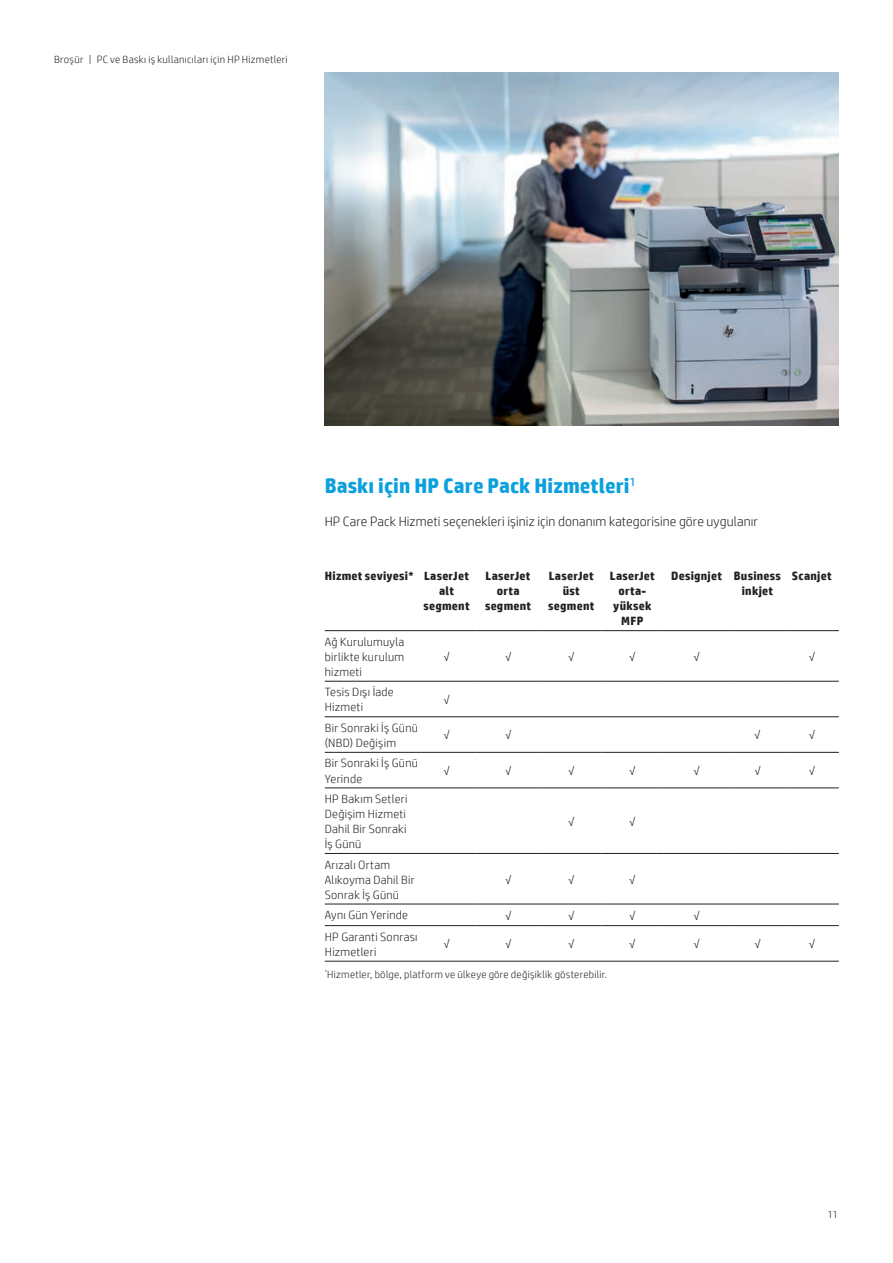
<style>
.page{position:relative;width:893px;height:1263px;background:#fff}
.page>*{position:absolute;margin:0;border:0;box-sizing:border-box;transform-origin:0 0}
.t1{font:700 21px "HP Simplified";letter-spacing:.005em;color:#0ca0dd}
.t2{font:300 13.5px "HP Simplified";letter-spacing:.005em;color:#231f20}
.t3{font:300 12px/15px "HP Simplified";letter-spacing:.02em;color:#231f20}
.t4{font:700 12px/15px "HP Simplified";letter-spacing:.02em;color:#231f20;text-align:center}
.t5{font:300 10.5px "HP Simplified";letter-spacing:.025em;color:#231f20}
</style>
<div class="page">
<img style="left:325px;top:72px;width:514px;height:353px">
<hr style="left:325px;top:630px;width:93px;height:1px;background:#231f20">
<hr style="left:418px;top:630px;width:57px;height:1px;background:#231f20">
<hr style="left:475px;top:630px;width:66px;height:1px;background:#231f20">
<hr style="left:541px;top:630px;width:61px;height:1px;background:#231f20">
<hr style="left:602px;top:630px;width:61px;height:1px;background:#231f20">
<hr style="left:663px;top:630px;width:67px;height:1px;background:#231f20">
<hr style="left:730px;top:630px;width:55px;height:1px;background:#231f20">
<hr style="left:785px;top:630px;width:54px;height:1px;background:#231f20">
<hr style="left:325px;top:681px;width:93px;height:1px;background:#231f20">
<hr style="left:418px;top:681px;width:57px;height:1px;background:#231f20">
<hr style="left:475px;top:681px;width:66px;height:1px;background:#231f20">
<hr style="left:541px;top:681px;width:61px;height:1px;background:#231f20">
<hr style="left:602px;top:681px;width:61px;height:1px;background:#231f20">
<hr style="left:663px;top:681px;width:67px;height:1px;background:#231f20">
<hr style="left:730px;top:681px;width:55px;height:1px;background:#231f20">
<hr style="left:785px;top:681px;width:54px;height:1px;background:#231f20">
<hr style="left:325px;top:716px;width:93px;height:1px;background:#231f20">
<hr style="left:418px;top:716px;width:57px;height:1px;background:#231f20">
<hr style="left:475px;top:716px;width:66px;height:1px;background:#231f20">
<hr style="left:541px;top:716px;width:61px;height:1px;background:#231f20">
<hr style="left:602px;top:716px;width:61px;height:1px;background:#231f20">
<hr style="left:663px;top:716px;width:67px;height:1px;background:#231f20">
<hr style="left:730px;top:716px;width:55px;height:1px;background:#231f20">
<hr style="left:785px;top:716px;width:54px;height:1px;background:#231f20">
<hr style="left:325px;top:752px;width:93px;height:1px;background:#231f20">
<hr style="left:418px;top:752px;width:57px;height:1px;background:#231f20">
<hr style="left:475px;top:752px;width:66px;height:1px;background:#231f20">
<hr style="left:541px;top:752px;width:61px;height:1px;background:#231f20">
<hr style="left:602px;top:752px;width:61px;height:1px;background:#231f20">
<hr style="left:663px;top:752px;width:67px;height:1px;background:#231f20">
<hr style="left:730px;top:752px;width:55px;height:1px;background:#231f20">
<hr style="left:785px;top:752px;width:54px;height:1px;background:#231f20">
<hr style="left:325px;top:788px;width:93px;height:1px;background:#231f20">
<hr style="left:418px;top:788px;width:57px;height:1px;background:#231f20">
<hr style="left:475px;top:788px;width:66px;height:1px;background:#231f20">
<hr style="left:541px;top:788px;width:61px;height:1px;background:#231f20">
<hr style="left:602px;top:788px;width:61px;height:1px;background:#231f20">
<hr style="left:663px;top:788px;width:67px;height:1px;background:#231f20">
<hr style="left:730px;top:788px;width:55px;height:1px;background:#231f20">
<hr style="left:785px;top:788px;width:54px;height:1px;background:#231f20">
<hr style="left:325px;top:853px;width:93px;height:1px;background:#231f20">
<hr style="left:418px;top:853px;width:57px;height:1px;background:#231f20">
<hr style="left:475px;top:853px;width:66px;height:1px;background:#231f20">
<hr style="left:541px;top:853px;width:61px;height:1px;background:#231f20">
<hr style="left:602px;top:853px;width:61px;height:1px;background:#231f20">
<hr style="left:663px;top:853px;width:67px;height:1px;background:#231f20">
<hr style="left:730px;top:853px;width:55px;height:1px;background:#231f20">
<hr style="left:785px;top:853px;width:54px;height:1px;background:#231f20">
<hr style="left:325px;top:904px;width:93px;height:1px;background:#231f20">
<hr style="left:418px;top:904px;width:57px;height:1px;background:#231f20">
<hr style="left:475px;top:904px;width:66px;height:1px;background:#231f20">
<hr style="left:541px;top:904px;width:61px;height:1px;background:#231f20">
<hr style="left:602px;top:904px;width:61px;height:1px;background:#231f20">
<hr style="left:663px;top:904px;width:67px;height:1px;background:#231f20">
<hr style="left:730px;top:904px;width:55px;height:1px;background:#231f20">
<hr style="left:785px;top:904px;width:54px;height:1px;background:#231f20">
<hr style="left:325px;top:925px;width:93px;height:1px;background:#231f20">
<hr style="left:418px;top:925px;width:57px;height:1px;background:#231f20">
<hr style="left:475px;top:925px;width:66px;height:1px;background:#231f20">
<hr style="left:541px;top:925px;width:61px;height:1px;background:#231f20">
<hr style="left:602px;top:925px;width:61px;height:1px;background:#231f20">
<hr style="left:663px;top:925px;width:67px;height:1px;background:#231f20">
<hr style="left:730px;top:925px;width:55px;height:1px;background:#231f20">
<hr style="left:785px;top:925px;width:54px;height:1px;background:#231f20">
<hr style="left:325px;top:961px;width:93px;height:1px;background:#231f20">
<hr style="left:418px;top:961px;width:57px;height:1px;background:#231f20">
<hr style="left:475px;top:961px;width:66px;height:1px;background:#231f20">
<hr style="left:541px;top:961px;width:61px;height:1px;background:#231f20">
<hr style="left:602px;top:961px;width:61px;height:1px;background:#231f20">
<hr style="left:663px;top:961px;width:67px;height:1px;background:#231f20">
<hr style="left:730px;top:961px;width:55px;height:1px;background:#231f20">
<hr style="left:785px;top:961px;width:54px;height:1px;background:#231f20">
<p class="t5" style="left:54px;top:52px;width:235px">Broşür | PC ve Baskı iş kullanıcıları için HP Hizmetleri</p>
<h1 class="t1" style="left:325px;top:472px;width:313px">Baskı için HP Care Pack Hizmetleri<sup>1</sup></h1>
<p class="t2" style="left:325px;top:512px;width:435px">HP Care Pack Hizmeti seçenekleri işiniz için donanım kategorisine göre uygulanır</p>
<p class="t4" style="left:325px;top:569px;width:146px">Hizmet seviyesi* LaserJet</p>
<p class="t4" style="left:439px;top:584px;width:16px">alt</p>
<p class="t4" style="left:423px;top:599px;width:48px">segment</p>
<p class="t4" style="left:485px;top:569px;width:48px">LaserJet orta segment</p>
<p class="t4" style="left:548px;top:569px;width:48px">LaserJet üst segment</p>
<p class="t4" style="left:610px;top:569px;width:46px">LaserJet orta&shy;yüksek<br>MFP</p>
<p class="t4" style="left:742px;top:569px;width:41px;text-align:left;text-indent:-71px">Designjet Business inkjet</p>
<p class="t4" style="left:792px;top:569px;width:41px">Scanjet</p>
<p class="t3" style="left:325px;top:634px;width:81px;text-align:justify">Ağ Kurulumuyla birlikte kurulum hizmeti</p>
<p class="t3" style="left:443px;top:649px;width:8px">√</p>
<p class="t3" style="left:505px;top:649px;width:8px">√</p>
<p class="t3" style="left:568px;top:649px;width:8px">√</p>
<p class="t3" style="left:629px;top:649px;width:8px">√</p>
<p class="t3" style="left:693px;top:649px;width:8px">√</p>
<p class="t3" style="left:809px;top:649px;width:8px">√</p>
<p class="t3" style="left:325px;top:684px;width:70px">Tesis Dışı İade<br>Hizmeti</p>
<p class="t3" style="left:443px;top:692px;width:8px">√</p>
<p class="t3" style="left:325px;top:720px;width:95px">Bir Sonraki İş Günü (NBD) Değişim</p>
<p class="t3" style="left:443px;top:727px;width:8px">√</p>
<p class="t3" style="left:505px;top:727px;width:8px">√</p>
<p class="t3" style="left:754px;top:727px;width:8px">√</p>
<p class="t3" style="left:809px;top:727px;width:8px">√</p>
<p class="t3" style="left:325px;top:755px;width:95px">Bir Sonraki İş Günü<br>Yerinde</p>
<p class="t3" style="left:443px;top:763px;width:8px">√</p>
<p class="t3" style="left:505px;top:763px;width:8px">√</p>
<p class="t3" style="left:568px;top:763px;width:8px">√</p>
<p class="t3" style="left:629px;top:763px;width:8px">√</p>
<p class="t3" style="left:693px;top:763px;width:8px">√</p>
<p class="t3" style="left:754px;top:763px;width:8px">√</p>
<p class="t3" style="left:809px;top:763px;width:8px">√</p>
<p class="t3" style="left:325px;top:791px;width:84px">HP Bakım Setleri<br>Değişim Hizmeti<br>Dahil Bir Sonraki<br>İş Günü</p>
<p class="t3" style="left:568px;top:813px;width:8px">√</p>
<p class="t3" style="left:629px;top:813px;width:8px">√</p>
<p class="t3" style="left:325px;top:857px;width:91px">Arızalı Ortam<br>Alıkoyma Dahil Bir<br>Sonrak İş Günü</p>
<p class="t3" style="left:505px;top:872px;width:8px">√</p>
<p class="t3" style="left:568px;top:872px;width:8px">√</p>
<p class="t3" style="left:629px;top:872px;width:8px">√</p>
<p class="t3" style="left:325px;top:907px;width:85px">Aynı Gün Yerinde</p>
<p class="t3" style="left:505px;top:908px;width:8px">√</p>
<p class="t3" style="left:568px;top:908px;width:8px">√</p>
<p class="t3" style="left:629px;top:908px;width:8px">√</p>
<p class="t3" style="left:693px;top:908px;width:8px">√</p>
<p class="t3" style="left:325px;top:929px;width:94px">HP Garanti Sonrası<br>Hizmetleri</p>
<p class="t3" style="left:443px;top:936px;width:8px">√</p>
<p class="t3" style="left:505px;top:936px;width:8px">√</p>
<p class="t3" style="left:568px;top:936px;width:8px">√</p>
<p class="t3" style="left:629px;top:936px;width:8px">√</p>
<p class="t3" style="left:693px;top:936px;width:8px">√</p>
<p class="t3" style="left:754px;top:936px;width:8px">√</p>
<p class="t3" style="left:809px;top:936px;width:8px">√</p>
<p class="t5" style="left:325px;top:967px;width:284px"><sup>*</sup>Hizmetler, bölge, platform ve ülkeye göre değişiklik gösterebilir.</p>
<p class="t5" style="left:827px;top:1207px;width:12px">11</p>
</div>
